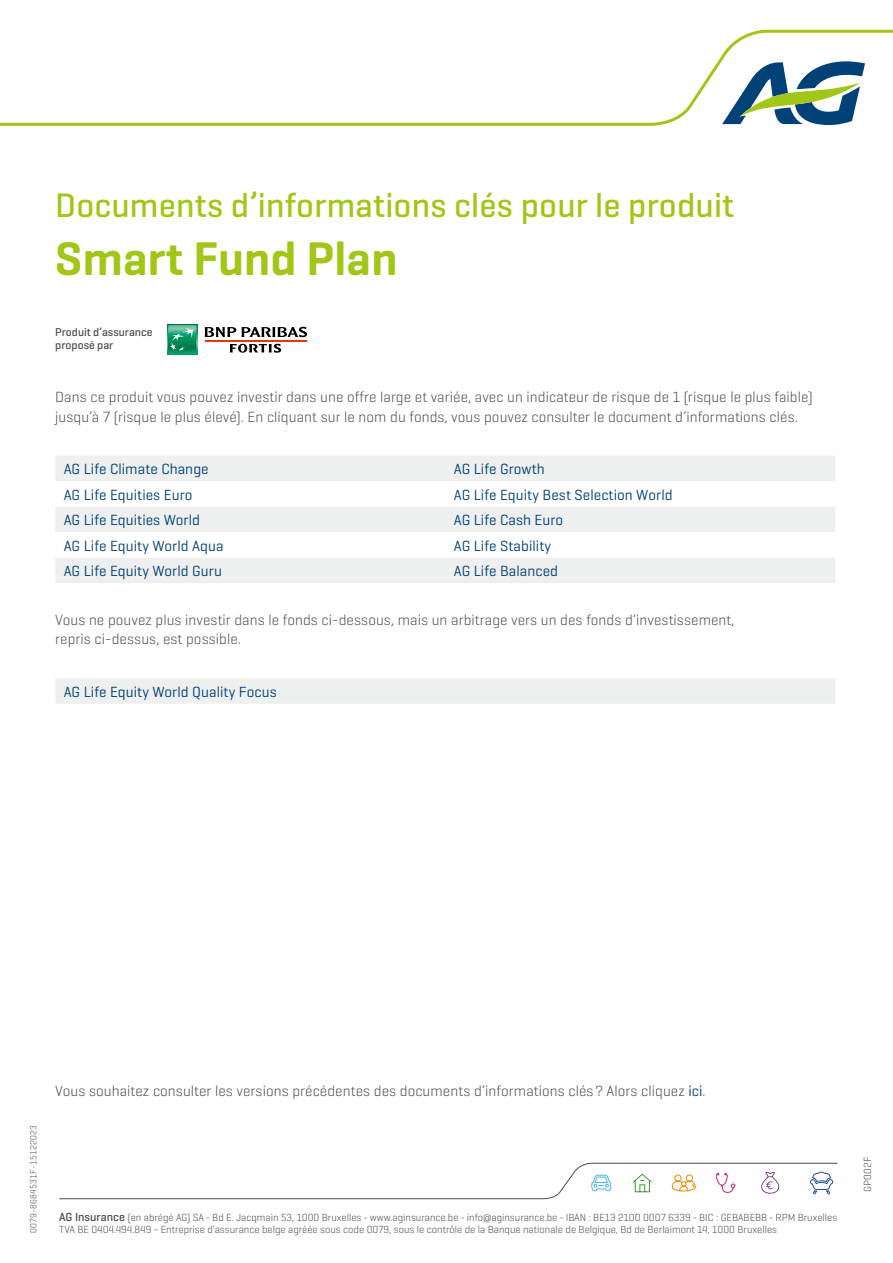
<style>
.page{position:relative;width:893px;height:1263px;background:#fff}
.page>*{position:absolute;margin:0;border:0;box-sizing:border-box;transform-origin:0 0}
.t1{font:600 48px "AG Geogrotesque";letter-spacing:.005em;color:#a2c617}
.t2{font:500 34.5px "AG Geogrotesque";letter-spacing:.005em;color:#a2c617}
.t3{font:300 15px/19.5px "AG Geogrotesque";letter-spacing:.005em;color:#4a4a49}
.t4{font:15px "AG Geogrotesque";letter-spacing:.005em;color:#004177}
.t5{font:500 11.55px/13.8px "Geogrotesque";color:#4a4a49}
.t6{font:300 10.5px/12px "AG Geogrotesque";color:#4a4a49}
.t7{font:300 10.5px "Geogrotesque";letter-spacing:.02em;color:#4a4a49}
.t8{font:300 9px "Geogrotesque";letter-spacing:.02em;color:#4a4a49}
.s1{font-weight:400;color:#004177}
.s2{font-weight:500;font-size:12px}
</style>
<div class="page">
<svg style="left:0;top:29px;width:893px;height:97px"></svg>
<svg style="left:167px;top:325px;width:30px;height:30px"></svg>
<svg style="left:168px;top:325px;width:29px;height:29px"></svg>
<hr style="left:205px;top:340px;width:102px;height:1px;background:#e63312">
<svg style="left:205px;top:327px;width:31px;height:10px"></svg>
<svg style="left:242px;top:327px;width:65px;height:10px"></svg>
<svg style="left:230px;top:344px;width:51px;height:9px"></svg>
<svg style="left:55px;top:456px;width:780px;height:127px;fill:#eeefef"></svg>
<div style="left:55px;top:678px;width:780px;height:26px;background:#eeefef"></div>
<svg style="left:59px;top:1163px;width:779px;height:36px"></svg>
<h2 class="t2" style="left:55px;top:184px;width:680px">Documents d’informations clés pour le produit</h2>
<h1 class="t1" style="left:55px;top:229px;width:344px">Smart Fund Plan</h1>
<p class="t5" style="left:55px;top:324px;width:99px">Produit d’assurance proposé par</p>
<p class="t3" style="left:55px;top:387px;width:759px">Dans ce produit vous pouvez investir dans une offre large et variée, avec un indicateur de risque de 1 (risque le plus faible) jusqu’à 7 (risque le plus élevé). En cliquant sur le nom du fonds, vous pouvez consulter le document d’informations clés.</p>
<p class="t4" style="left:64px;top:460px;width:146px">AG Life Climate Change</p>
<p class="t4" style="left:454px;top:460px;width:93px">AG Life Growth</p>
<p class="t4" style="left:64px;top:485px;width:130px">AG Life Equities Euro</p>
<p class="t4" style="left:454px;top:485px;width:220px">AG Life Equity Best Selection World</p>
<p class="t4" style="left:64px;top:511px;width:138px">AG Life Equities World</p>
<p class="t4" style="left:454px;top:511px;width:111px">AG Life Cash Euro</p>
<p class="t4" style="left:64px;top:536px;width:161px">AG Life Equity World Aqua</p>
<p class="t4" style="left:454px;top:536px;width:99px">AG Life Stability</p>
<p class="t4" style="left:64px;top:562px;width:160px">AG Life Equity World Guru</p>
<p class="t4" style="left:454px;top:562px;width:106px">AG Life Balanced</p>
<p class="t3" style="left:55px;top:609px;width:681px">Vous ne pouvez plus investir dans le fonds ci-dessous, mais un arbitrage vers un des fonds d’investissement, repris ci-dessus, est possible.</p>
<p class="t4" style="left:64px;top:682px;width:214px">AG Life Equity World Quality Focus</p>
<p class="t8" style="left:28px;top:1233px;width:110px;rotate:-90deg">0079-8684531F-15122023</p>
<p class="t3" style="left:55px;top:1080px;width:652px">Vous souhaitez consulter les versions précédentes des documents d’informations clés ? Alors cliquez <span class="s1">ici</span>.</p>
<p class="t6" style="left:59px;top:1211px;width:780px"><span class="s2">AG Insurance</span> (en abrégé AG) SA - Bd E. Jacqmain 53, 1000 Bruxelles - www.aginsurance.be - info@aginsurance.be - IBAN : BE13 2100 0007 6339 - BIC : GEBABEBB - RPM Bruxelles<br>TVA BE 0404.494.849 – Entreprise d’assurance belge agréée sous code 0079, sous le contrôle de la Banque nationale de Belgique, Bd de Berlaimont 14, 1000 Bruxelles</p>
<p class="t7" style="left:861px;top:1192px;width:37px;rotate:-90deg">GP002F</p>
</div>
